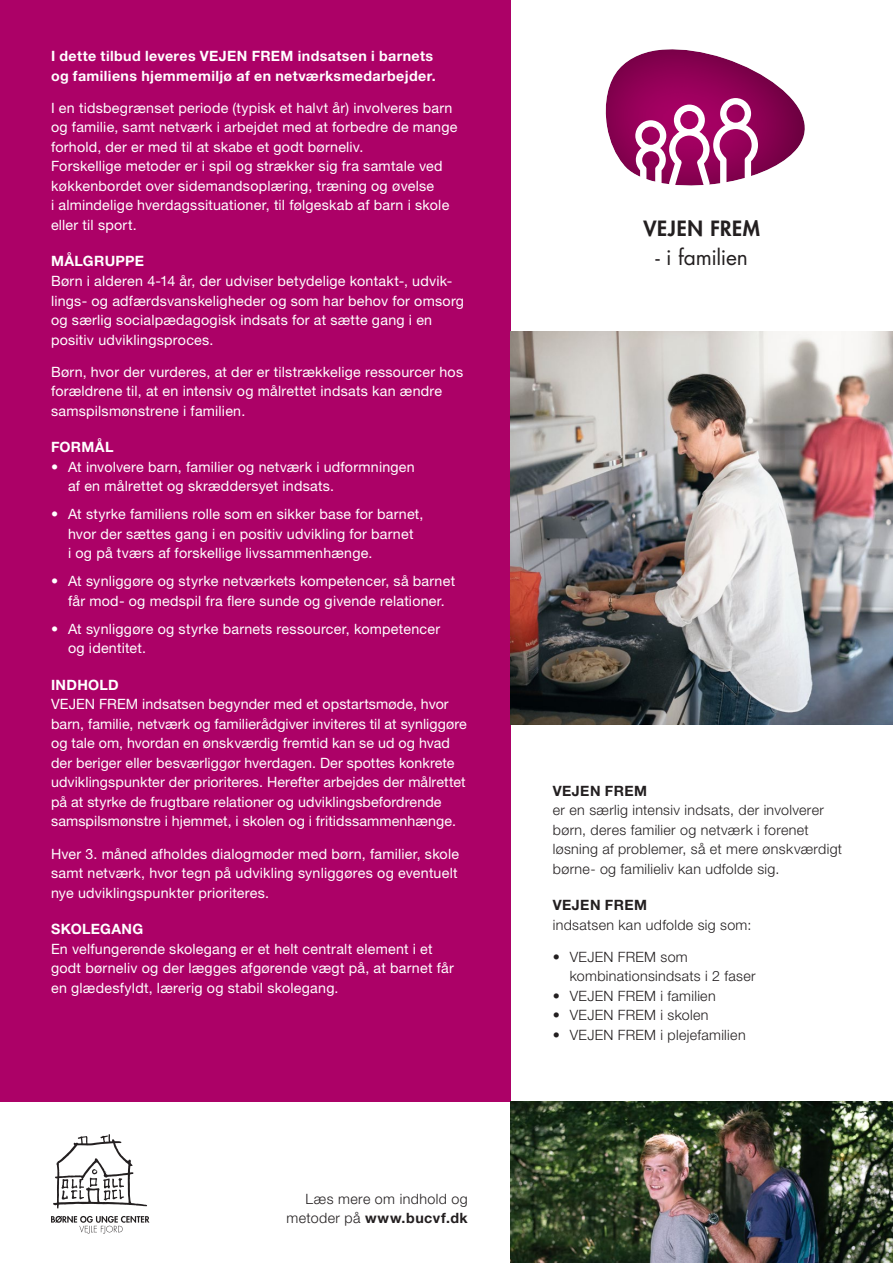
<style>
.page{position:relative;width:893px;height:1263px;background:#fff}
.page>*{position:absolute;margin:0;border:0;box-sizing:border-box;transform-origin:0 0}
.t1{font:21px "Futura Std";letter-spacing:-.015em;color:#231f20}
.t2{font:800 20.4px "Futura Std";letter-spacing:.03em;color:#231f20}
.Brødtekst_-_Roman{font:14.25px/19.5px "Helvetica Neue LT Std";letter-spacing:.015em;color:#fff}
.Brødtekst_-_Roman-2{font:300 14.25px/19.5px "Helvetica Neue LT Std";letter-spacing:.025em;color:#231f20}
.Brødtekst_-_Roman-3{font:700 14.25px/19.5px "Helvetica Neue LT Std";letter-spacing:.025em;color:#fff}
.punkt{font:300 14.25px/19.5px "Helvetica Neue LT Std";letter-spacing:.03em;color:#231f20;text-align:right}
.s1{font-weight:700}
</style>
<div class="page">
<div style="left:0;top:0;width:510px;height:1101px;background:#ac0167"></div>
<img style="left:510px;top:332px;width:383px;height:393px">
<img style="left:510px;top:1101px;width:383px;height:162px">
<svg style="left:53px;top:1134px;width:94px;height:74px"></svg>
<svg style="left:51px;top:1216px;width:98px;height:17px"></svg>
<svg style="left:605px;top:49px;width:200px;height:137px"></svg>
<p class="Brødtekst_-_Roman-3" style="left:51px;top:46px;width:386px">I dette tilbud leveres VEJEN FREM indsatsen i barnets og familiens hjemmemiljø af en netværksmedarbejder.</p>
<p class="Brødtekst_-_Roman" style="left:51px;top:98px;width:408px">I en tidsbegrænset periode (typisk et halvt år) involveres barn og familie, samt netværk i arbejdet med at forbedre de mange forhold, der er med til at skabe et godt børneliv.<br>Forskellige metoder er i spil og strækker sig fra samtale ved køkkenbordet over sidemandsoplæring, træning og øvelse<br>i almindelige hverdagssituationer, til følgeskab af barn i skole eller til sport.</p>
<p class="Brødtekst_-_Roman-3" style="left:51px;top:251px;width:95px">MÅLGRUPPE</p>
<p class="Brødtekst_-_Roman" style="left:51px;top:271px;width:415px">Børn i alderen 4-14 år, der udviser betydelige kontakt-, udvik&shy;lings- og adfærdsvanskeligheder og som har behov for omsorg og særlig socialpædagogisk indsats for at sætte gang i en positiv udviklingsproces.</p>
<p class="Brødtekst_-_Roman" style="left:51px;top:362px;width:414px">Børn, hvor der vurderes, at der er tilstrækkelige ressourcer hos forældrene til, at en intensiv og målrettet indsats kan ændre samspilsmønstrene i familien.</p>
<p class="Brødtekst_-_Roman-3" style="left:51px;top:437px;width:64px">FORMÅL</p>
<p class="Brødtekst_-_Roman" style="left:68px;top:457px;width:348px;text-indent:-17px">• At involvere barn, familier og netværk i udformningen af en målrettet og skræddersyet indsats.</p>
<p class="Brødtekst_-_Roman" style="left:68px;top:504px;width:357px;text-indent:-17px">• At styrke familiens rolle som en sikker base for barnet, hvor der sættes gang i en positiv udvikling for barnet<br>i og på tværs af forskellige livssammenhænge.</p>
<p class="Brødtekst_-_Roman" style="left:51px;top:571px;width:406px;text-align:center">• At synliggøre og styrke netværkets kompetencer, så barnet får mod- og medspil fra flere sunde og givende relationer.</p>
<p class="Brødtekst_-_Roman" style="left:68px;top:619px;width:374px;text-indent:-17px">• At synliggøre og styrke barnets ressourcer, kompetencer og identitet.</p>
<p class="Brødtekst_-_Roman-3" style="left:51px;top:675px;width:69px">INDHOLD</p>
<p class="Brødtekst_-_Roman" style="left:51px;top:694px;width:417px">VEJEN FREM indsatsen begynder med et opstartsmøde, hvor barn, familie, netværk og familierådgiver inviteres til at synliggøre og tale om, hvordan en ønskværdig fremtid kan se ud og hvad der beriger eller besværliggør hverdagen. Der spottes konkrete udviklingspunkter der prioriteres. Herefter arbejdes der målrettet på at styrke de frugtbare relationer og udviklingsbefordrende samspilsmønstre i hjemmet, i skolen og i fritidssammenhænge.</p>
<p class="Brødtekst_-_Roman" style="left:51px;top:843px;width:410px;text-align:justify">Hver 3. måned afholdes dialogmøder med børn, familier, skole samt netværk, hvor tegn på udvikling synliggøres og eventuelt nye udviklingspunkter prioriteres.</p>
<p class="Brødtekst_-_Roman-3" style="left:51px;top:919px;width:94px">SKOLEGANG</p>
<p class="Brødtekst_-_Roman" style="left:51px;top:939px;width:404px">En velfungerende skolegang er et helt centralt element i et godt børneliv og der lægges afgørende vægt på, at barnet får en glædesfyldt, lærerig og stabil skolegang.</p>
<p class="punkt" style="left:287px;top:1188px;width:183px">Læs mere om indhold og metoder på <span class="s1">www.bucvf.dk</span></p>
<p class="t2" style="left:643px;top:215px;width:118px">VEJEN FREM</p>
<p class="t1" style="left:655px;top:244px;width:94px">- i familien</p>
<p class="Brødtekst_-_Roman-2" style="left:553px;top:780px;width:291px"><span class="s1">VEJEN FREM<br></span>er en særlig intensiv indsats, der involverer børn, deres familier og netværk i forenet løsning af problemer, så et mere ønskværdigt børne- og familieliv kan udfolde sig.</p>
<p class="Brødtekst_-_Roman-2" style="left:553px;top:895px;width:200px"><span class="s1">VEJEN FREM<br></span>indsatsen kan udfolde sig som:</p>
<p class="Brødtekst_-_Roman-2" style="left:570px;top:947px;width:187px;text-indent:-17px">• VEJEN FREM som kombinationsindsats i 2 faser</p>
<p class="Brødtekst_-_Roman-2" style="left:553px;top:986px;width:164px">• VEJEN FREM i familien</p>
<p class="Brødtekst_-_Roman-2" style="left:553px;top:1005px;width:157px">• VEJEN FREM i skolen</p>
<p class="Brødtekst_-_Roman-2" style="left:553px;top:1025px;width:194px">• VEJEN FREM i plejefamilien</p>
</div>
